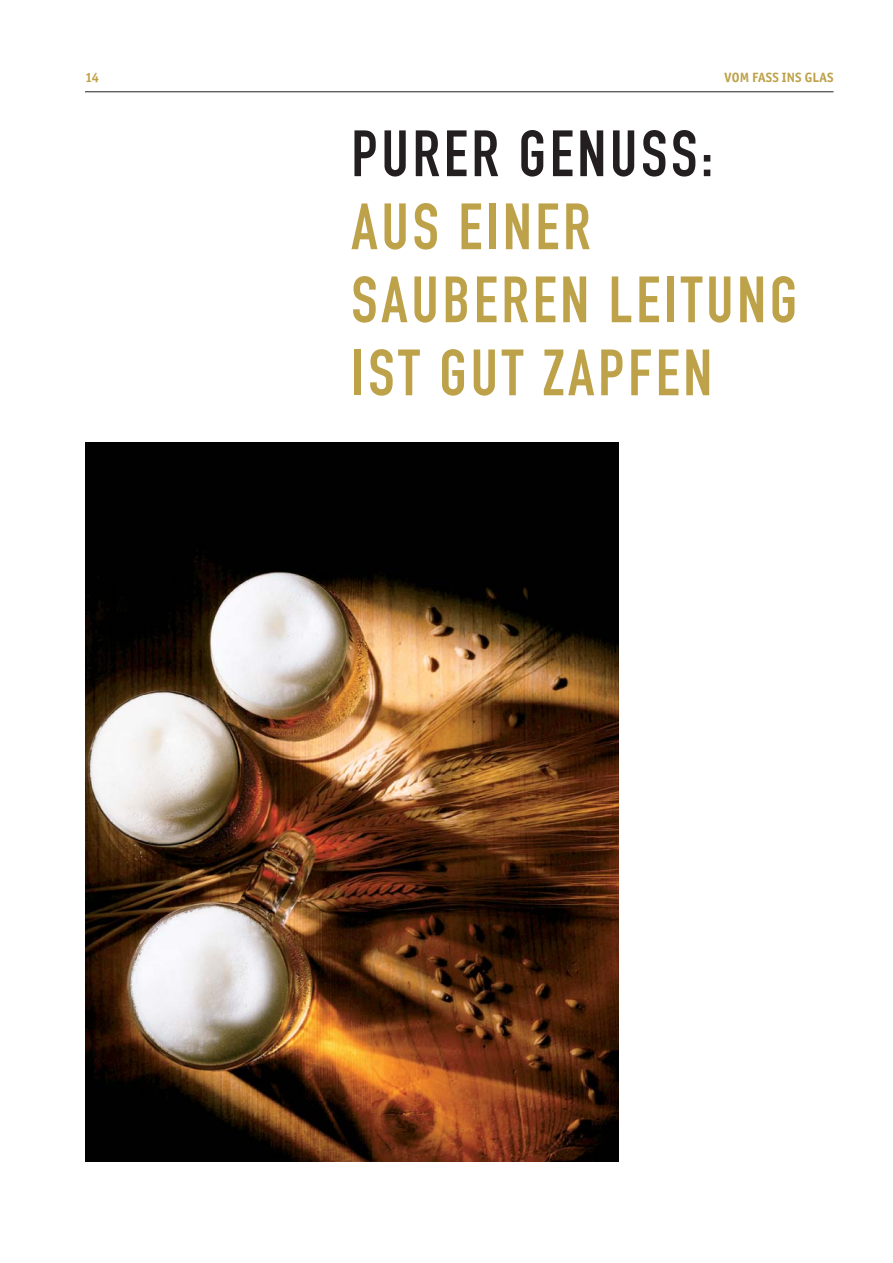
<style>
.page{position:relative;width:893px;height:1263px;background:#fff}
.page>*{position:absolute;margin:0;border:0;box-sizing:border-box;transform-origin:0 0}
.t1{font:700 64.35px/73.1px "DIN Condensed";letter-spacing:.06em;color:#bda249}
.t2{font:700 64.35px "DIN Condensed";letter-spacing:.06em;color:#231f20}
.t3{font:700 13.5px "Officina Sans ITC Pro";letter-spacing:.01em;color:#bda249}
.t4{font:700 13.5px "Officina Ser ITC";color:#bda249}
</style>
<div class="page">
<img style="left:85px;top:442px;width:534px;height:719px">
<hr style="left:85px;top:91px;width:748px;height:1px;background:#231f20">
<p class="t4" style="left:85px;top:69px;width:16px">14</p>
<p class="t3" style="left:724px;top:72px;width:110px">VOM FASS INS GLAS</p>
<p class="t2" style="left:351px;top:116px;width:363px">PURER GENUSS:</p>
<p class="t1" style="left:351px;top:190px;width:447px">AUS EINER<br>SAUBEREN LEITUNG<br>IST GUT ZAPFEN</p>
</div>
